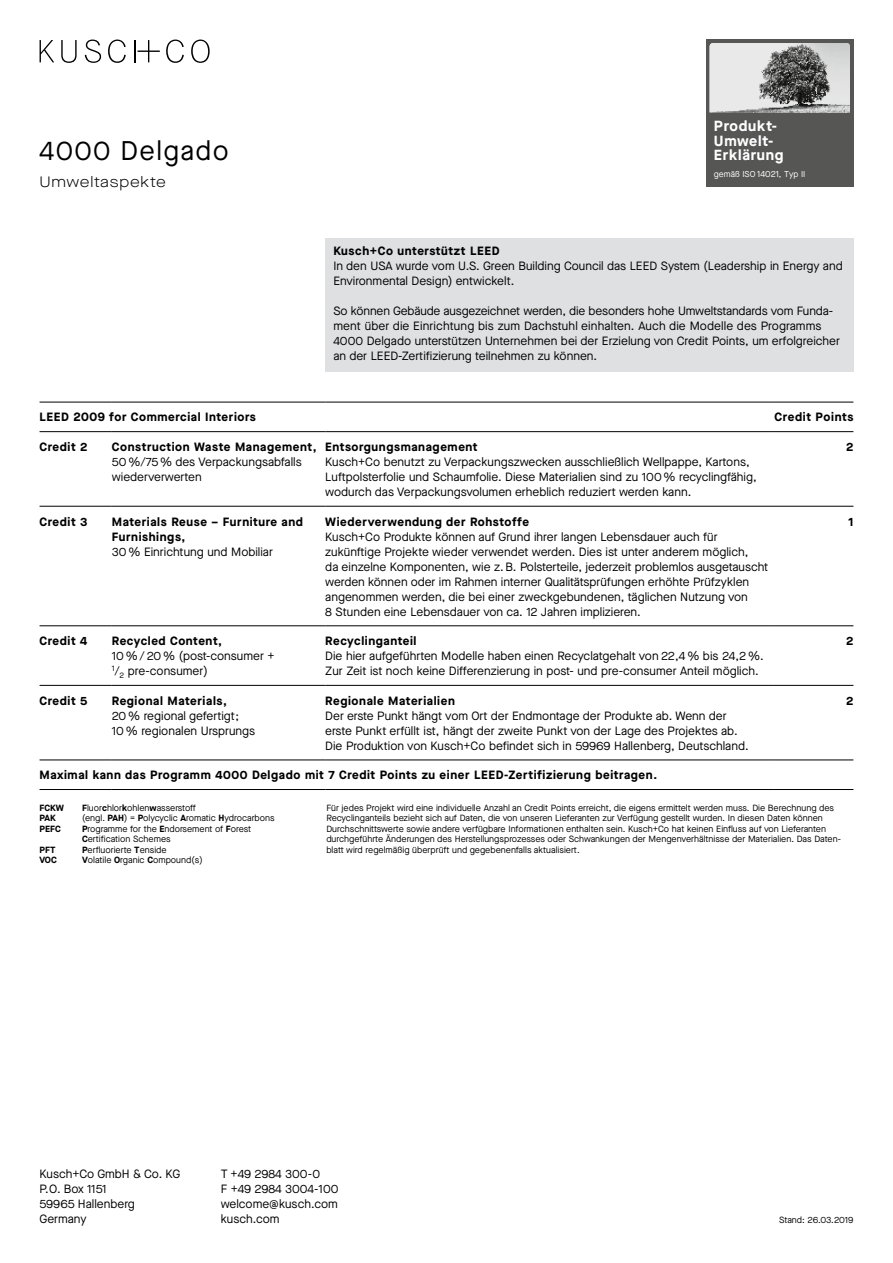
<style>
.page{position:relative;width:893px;height:1263px;background:#fff}
.page>*{position:absolute;margin:0;border:0;box-sizing:border-box;transform-origin:0 0}
.t1{font:27px "Maison Neue";letter-spacing:.05em;color:#000}
.t2{font:300 15px "Maison Neue Extended";letter-spacing:.05em;color:#000}
.t3{font:700 14.7px/14.7px "Maison Neue";letter-spacing:.05em;color:#fff}
.t4{font:12px/15px "Maison Neue";color:#000}
.t5{font:700 12px/15px "Maison Neue";letter-spacing:.05em;color:#000}
.t6{font:9px/10.5px "Maison Neue";color:#000}
.t7{font:700 9px "Maison Neue";color:#000}
.t8{font:8.55px "Maison Neue";color:#fff}
.s1{font-weight:700}
</style>
<div class="page">
<svg style="left:40px;top:40px;width:14px;height:22px"></svg>
<svg style="left:61px;top:40px;width:16px;height:23px"></svg>
<svg style="left:85px;top:40px;width:16px;height:23px"></svg>
<svg style="left:108px;top:40px;width:18px;height:23px"></svg>
<svg style="left:166px;top:40px;width:18px;height:23px"></svg>
<svg style="left:191px;top:40px;width:19px;height:23px"></svg>
<hr style="left:134px;top:40px;width:2px;height:22px;background:#000">
<svg style="left:138px;top:40px;width:22px;height:22px"></svg>
<div style="left:706px;top:40px;width:147px;height:147px;background:#565655"></div>
<img style="left:710px;top:43px;width:140px;height:70px">
<div style="left:325px;top:238px;width:528px;height:134px;background:#dfe0e1"></div>
<hr style="left:40px;top:402px;width:72px;height:1px;background:#000">
<hr style="left:112px;top:402px;width:213px;height:1px;background:#000">
<hr style="left:325px;top:402px;width:449px;height:1px;background:#000">
<hr style="left:774px;top:402px;width:79px;height:1px;background:#000">
<hr style="left:40px;top:431px;width:72px;height:1px;background:#000">
<hr style="left:112px;top:431px;width:213px;height:1px;background:#000">
<hr style="left:325px;top:431px;width:449px;height:1px;background:#000">
<hr style="left:774px;top:431px;width:79px;height:1px;background:#000">
<hr style="left:40px;top:506px;width:72px;height:1px;background:#000">
<hr style="left:112px;top:506px;width:213px;height:1px;background:#000">
<hr style="left:325px;top:506px;width:449px;height:1px;background:#000">
<hr style="left:774px;top:506px;width:79px;height:1px;background:#000">
<hr style="left:40px;top:625px;width:72px;height:1px;background:#000">
<hr style="left:112px;top:625px;width:213px;height:1px;background:#000">
<hr style="left:325px;top:625px;width:449px;height:1px;background:#000">
<hr style="left:774px;top:625px;width:79px;height:1px;background:#000">
<hr style="left:40px;top:685px;width:72px;height:1px;background:#000">
<hr style="left:112px;top:685px;width:213px;height:1px;background:#000">
<hr style="left:325px;top:685px;width:449px;height:1px;background:#000">
<hr style="left:774px;top:685px;width:79px;height:1px;background:#000">
<hr style="left:40px;top:760px;width:72px;height:1px;background:#000">
<hr style="left:112px;top:760px;width:213px;height:1px;background:#000">
<hr style="left:325px;top:760px;width:449px;height:1px;background:#000">
<hr style="left:774px;top:760px;width:79px;height:1px;background:#000">
<hr style="left:40px;top:789px;width:72px;height:1px;background:#000">
<hr style="left:112px;top:789px;width:213px;height:1px;background:#000">
<hr style="left:325px;top:789px;width:449px;height:1px;background:#000">
<hr style="left:774px;top:789px;width:79px;height:1px;background:#000">
<h1 class="t1" style="left:40px;top:133px;width:191px">4000 Delgado</h1>
<p class="t2" style="left:40px;top:172px;width:128px">Umweltaspekte</p>
<p class="t3" style="left:714px;top:118px;width:71px">Produkt-<br>Umwelt-<br>Erklärung</p>
<p class="t8" style="left:714px;top:168px;width:93px">gemäß ISO 14021, Typ II</p>
<p class="t5" style="left:333px;top:243px;width:168px">Kusch+Co unterstützt LEED</p>
<p class="t4" style="left:333px;top:258px;width:511px">In den USA wurde vom U.S. Green Building Council das LEED System (Leadership in Energy and<br>Environmental Design) entwickelt.</p>
<p class="t4" style="left:333px;top:303px;width:508px">So können Gebäude ausgezeichnet werden, die besonders hohe Umweltstandards vom Funda&shy;ment über die Einrichtung bis zum Dachstuhl einhalten. Auch die Modelle des Programms 4000 Delgado unterstützen Unternehmen bei der Erzielung von Credit Points, um erfolgreicher an der LEED-Zertifizierung teilnehmen zu können.</p>
<p class="t5" style="left:40px;top:409px;width:218px">LEED 2009 for Commercial Interiors</p>
<p class="t5" style="left:774px;top:409px;width:80px">Credit Points</p>
<p class="t5" style="left:40px;top:439px;width:50px">Credit 2</p>
<p class="t5" style="left:112px;top:439px;width:206px">Construction Waste Management,</p>
<p class="t4" style="left:112px;top:454px;width:191px">50 %/75 % des Verpackungsabfalls wiederverwerten</p>
<p class="t5" style="left:325px;top:439px;width:154px">Entsorgungsmanagement</p>
<p class="t4" style="left:325px;top:454px;width:433px">Kusch+Co benutzt zu Verpackungszwecken ausschließlich Wellpappe, Kartons,<br>Luftpolsterfolie und Schaumfolie. Diese Materialien sind zu 100 % recyclingfähig, wodurch das Verpackungsvolumen erheblich reduziert werden kann.</p>
<p class="t5" style="left:846px;top:439px;width:9px">2</p>
<p class="t5" style="left:40px;top:513px;width:50px">Credit 3</p>
<p class="t5" style="left:112px;top:513px;width:193px">Materials Reuse – Furniture and<br>Furnishings,</p>
<p class="t4" style="left:112px;top:544px;width:163px">30 % Einrichtung und Mobiliar</p>
<p class="t5" style="left:40px;top:633px;width:49px">Credit 4</p>
<p class="t5" style="left:112px;top:633px;width:112px">Recycled Content,</p>
<p class="t4" style="left:112px;top:648px;width:164px">10 % / 20 % (post-consumer +<br><sup>1</sup>/<sub>2</sub> pre-consumer)</p>
<p class="t5" style="left:40px;top:693px;width:49px">Credit 5</p>
<p class="t5" style="left:112px;top:693px;width:117px">Regional Materials,</p>
<p class="t4" style="left:112px;top:708px;width:145px">20 % regional gefertigt;<br>10 % regionalen Ursprungs</p>
<p class="t5" style="left:325px;top:513px;width:205px">Wiederverwendung der Rohstoffe</p>
<p class="t4" style="left:325px;top:529px;width:444px">Kusch+Co Produkte können auf Grund ihrer langen Lebensdauer auch für zukünftige Projekte wieder verwendet werden. Dies ist unter anderem möglich,<br>da einzelne Komponenten, wie z. B. Polsterteile, jederzeit problemlos ausgetauscht werden können oder im Rahmen interner Qualitätsprüfungen erhöhte Prüfzyklen angenommen werden, die bei einer zweckgebundenen, täglichen Nutzung von<br>8 Stunden eine Lebensdauer von ca. 12 Jahren implizieren.</p>
<p class="t5" style="left:325px;top:633px;width:93px">Recyclinganteil</p>
<p class="t4" style="left:325px;top:648px;width:440px">Die hier aufgeführten Modelle haben einen Recyclatgehalt von 22,4 % bis 24,2 %.<br>Zur Zeit ist noch keine Differenzierung in post- und pre-consumer Anteil möglich.</p>
<p class="t5" style="left:325px;top:693px;width:131px">Regionale Materialien</p>
<p class="t4" style="left:325px;top:708px;width:425px">Der erste Punkt hängt vom Ort der Endmontage der Produkte ab. Wenn der erste Punkt erfüllt ist, hängt der zweite Punkt von der Lage des Projektes ab.<br>Die Produktion von Kusch+Co befindet sich in 59969 Hallenberg, Deutschland.</p>
<p class="t5" style="left:848px;top:513px;width:7px">1</p>
<p class="t5" style="left:846px;top:633px;width:9px">2</p>
<p class="t5" style="left:846px;top:693px;width:9px">2</p>
<p class="t5" style="left:40px;top:767px;width:619px">Maximal kann das Programm 4000 Delgado mit 7 Credit Points zu einer LEED-Zertifizierung beitragen.</p>
<p class="t6" style="left:326px;top:802px;width:516px">Für jedes Projekt wird eine individuelle Anzahl an Credit Points erreicht, die eigens ermittelt werden muss. Die Berechnung des Recyclinganteils bezieht sich auf Daten, die von unseren Lieferanten zur Verfügung gestellt wurden. In diesen Daten können Durchschnittswerte sowie andere verfügbare Informationen enthalten sein. Kusch+Co hat keinen Einfluss auf von Lieferanten durchgeführte Änderungen des Herstellungsprozesses oder Schwankungen der Mengenverhältnisse der Materialien. Das Daten&shy;blatt wird regelmäßig überprüft und gegebenenfalls aktualisiert.</p>
<p class="t7" style="left:40px;top:801px;width:26px">FCKW</p>
<p class="t6" style="left:82px;top:802px;width:115px"><span class="s1">F</span>luor<span class="s1">c</span>hlor<span class="s1">k</span>ohlen<span class="s1">w</span>asserstoff</p>
<p class="t7" style="left:40px;top:812px;width:18px">PAK</p>
<p class="t6" style="left:82px;top:813px;width:194px">(engl. <span class="s1">PAH</span>) = <span class="s1">P</span>olycyclic <span class="s1">A</span>romatic <span class="s1">H</span>ydrocarbons</p>
<p class="t7" style="left:40px;top:822px;width:23px">PEFC</p>
<p class="t6" style="left:82px;top:823px;width:171px"><span class="s1">P</span>rogramme for the <span class="s1">E</span>ndorsement of <span class="s1">F</span>orest<br><span class="s1">C</span>ertification Schemes</p>
<p class="t7" style="left:40px;top:843px;width:17px">PFT</p>
<p class="t6" style="left:82px;top:844px;width:86px"><span class="s1">P</span>erfluorierte <span class="s1">T</span>enside</p>
<p class="t7" style="left:40px;top:854px;width:19px">VOC</p>
<p class="t6" style="left:82px;top:855px;width:122px"><span class="s1">V</span>olatile <span class="s1">O</span>rganic <span class="s1">C</span>ompound(s)</p>
<p class="t4" style="left:40px;top:1167px;width:142px">Kusch+Co GmbH &amp; Co. KG<br>P.O. Box 1151<br>59965 Hallenberg<br>Germany</p>
<p class="t4" style="left:221px;top:1167px;width:119px">T +49 2984 300-0<br>F +49 2984 3004-100 welcome@kusch.com kusch.com</p>
<p class="t6" style="left:779px;top:1215px;width:76px">Stand: 26.03.2019</p>
</div>
